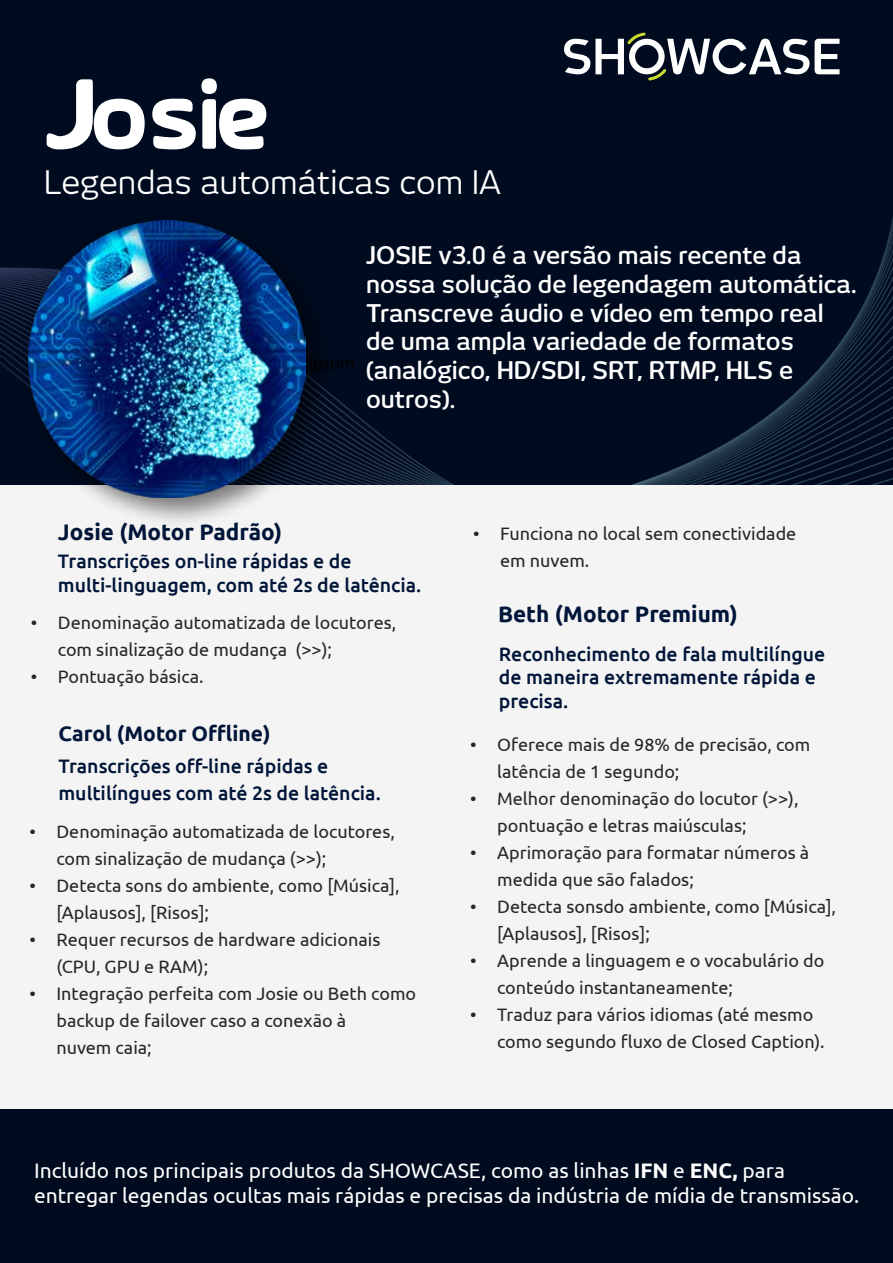
<style>
.page{position:relative;width:893px;height:1263px;background:#f4f4f4}
.page>*{position:absolute;margin:0;border:0;box-sizing:border-box;transform-origin:0 0}
.t1{font:90.3px "SK Yfont Thick";letter-spacing:-.045em;color:#fff}
.t2{font:31.95px "New June";color:#fff}
.t3{font:600 24px/28.8px "New June";color:#fff}
.t4{font:700 22.5px "Ubuntu";color:#001538}
.t5{font:21px/25.2px "Ubuntu";color:#fff}
.t6{font:700 21px "Ubuntu";color:#001538}
.t7{font:500 19.5px/23.4px "Ubuntu";color:#001538}
.t8{font:18px/27px "Ubuntu";color:#272525}
.s1{font-weight:700}
</style>
<div class="page">
<div style="left:0;top:0;width:893px;height:485px;background:#000b1f"></div>
<svg style="left:0;top:216px;width:893px;height:269px"></svg>
<div style="left:0;top:1109px;width:893px;height:154px;background:#000b1f"></div>
<svg style="left:815px;top:39px;width:24px;height:35px"></svg>
<svg style="left:564px;top:32px;width:245px;height:48px"></svg>
<img style="left:13px;top:216px;width:329px;height:305px">
<img style="left:29px;top:221px;width:277px;height:276px">
<h1 class="t1" style="left:42px;top:78px;width:230px">Josie</h1>
<h2 class="t2" style="left:44px;top:164px;width:459px">Legendas automáticas com IA</h2>
<h3 class="t3" style="left:366px;top:241px;width:492px">JOSIE v3.0 é a versão mais recente da nossa solução de legendagem automática.<br>Transcreve áudio e vídeo em tempo real de uma ampla variedade de formatos (analógico, HD/SDI, SRT, RTMP, HLS e outros).</h3>
<p class="t4" style="left:58px;top:519px;width:226px">Josie (Motor Padrão)</p>
<p class="t7" style="left:58px;top:549px;width:365px">Transcrições on-line rápidas e de multi-linguagem, com até 2s de latência.</p>
<p class="t8" style="left:58px;top:609px;width:340px;text-indent:-27px">• Denominação automatizada de locutores, com sinalização de mudança (&gt;&gt;);</p>
<p class="t8" style="left:31px;top:663px;width:174px">• Pontuação básica.</p>
<p class="t6" style="left:58px;top:721px;width:214px">Carol (Motor Offline)</p>
<p class="t7" style="left:58px;top:753px;width:324px;line-height:27px">Transcrições off-line rápidas e multilíngues com até 2s de latência.</p>
<p class="t8" style="left:56px;top:818px;width:340px;text-indent:-27px">• Denominação automatizada de locutores, com sinalização de mudança (&gt;&gt;);</p>
<p class="t8" style="left:56px;top:872px;width:344px;text-indent:-27px">• Detecta sons do ambiente, como [Música], [Aplausos], [Risos];</p>
<p class="t8" style="left:56px;top:926px;width:325px;text-indent:-27px">• Requer recursos de hardware adicionais (CPU, GPU e RAM);</p>
<p class="t8" style="left:56px;top:980px;width:361px;text-indent:-27px">• Integração perfeita com Josie ou Beth como backup de failover caso a conexão à<br>nuvem caia;</p>
<p class="t8" style="left:500px;top:520px;width:298px;text-indent:-27px">• Funciona no local sem conectividade em nuvem.</p>
<p class="t4" style="left:498px;top:600px;width:241px">Beth (Motor Premium)</p>
<p class="t7" style="left:499px;top:642px;width:328px">Reconhecimento de fala multilíngue de maneira extremamente rápida e precisa.</p>
<p class="t8" style="left:497px;top:731px;width:315px;text-indent:-27px">• Oferece mais de 98% de precisão, com latência de 1 segundo;</p>
<p class="t8" style="left:497px;top:785px;width:303px;text-indent:-27px">• Melhor denominação do locutor (&gt;&gt;), pontuação e letras maiúsculas;</p>
<p class="t8" style="left:497px;top:839px;width:314px;text-indent:-27px">• Aprimoração para formatar números à medida que são falados;</p>
<p class="t8" style="left:497px;top:893px;width:340px;text-indent:-27px">• Detecta sonsdo ambiente, como [Música], [Aplausos], [Risos];</p>
<p class="t8" style="left:497px;top:947px;width:329px;text-indent:-27px">• Aprende a linguagem e o vocabulário do conteúdo instantaneamente;</p>
<p class="t8" style="left:497px;top:1001px;width:329px;text-indent:-27px">• Traduz para vários idiomas (até mesmo como segundo fluxo de Closed Caption).</p>
<p class="t5" style="left:34px;top:1158px;width:827px">Incluído nos principais produtos da SHOWCASE, como as linhas <span class="s1">IFN</span> e <span class="s1">ENC,</span> para entregar legendas ocultas mais rápidas e precisas da indústria de mídia de transmissão.</p>
</div>
